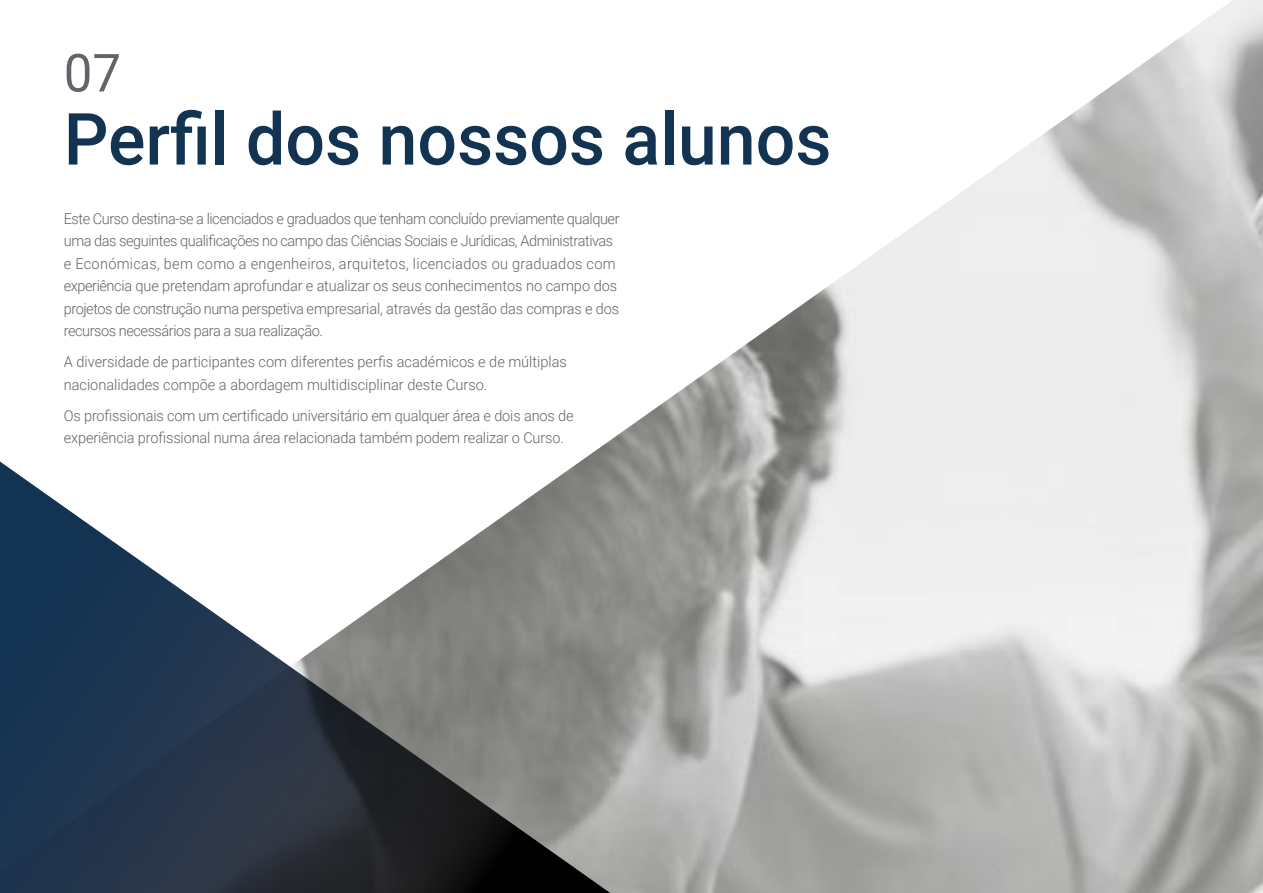
<style>
.page{position:relative;width:1263px;height:893px;background:#fff}
.page>*{position:absolute;margin:0;border:0;box-sizing:border-box;transform-origin:0 0}
.t1{font:500 72px "Roboto";color:#123352}
.t2{font:52.5px "Roboto";color:#61646a}
.t3{font:300 15px/22.5px "Roboto";letter-spacing:-.03em;color:#61646a}
.t4{font:300 15px/22.5px "Roboto";letter-spacing:-.01em;color:#61646a}
</style>
<div class="page">
<img style="left:602px;top:0;width:661px;height:893px">
<svg style="left:0;top:446px;width:640px;height:447px"></svg>
<h2 class="t2" style="left:64px;top:36px;width:59px">07</h2>
<h1 class="t1" style="left:64px;top:89px;width:769px">Perfil dos nossos alunos</h1>
<p class="t3" style="left:64px;top:207px;width:557px">Este Curso destina-se a licenciados e graduados que tenham concluído previamente qualquer uma das seguintes qualificações no campo das Ciências Sociais e Jurídicas, Administrativas e Económicas, bem como a engenheiros, arquitetos, licenciados ou graduados com experiência que pretendam aprofundar e atualizar os seus conhecimentos no campo dos projetos de construção numa perspetiva empresarial, através da gestão das compras e dos recursos necessários para a sua realização.</p>
<p class="t4" style="left:64px;top:350px;width:505px">A diversidade de participantes com diferentes perfis académicos e de múltiplas nacionalidades compõe a abordagem multidisciplinar deste Curso.</p>
<p class="t4" style="left:64px;top:404px;width:511px">Os profissionais com um certificado universitário em qualquer área e dois anos de experiência profissional numa área relacionada também podem realizar o Curso.</p>
</div>
